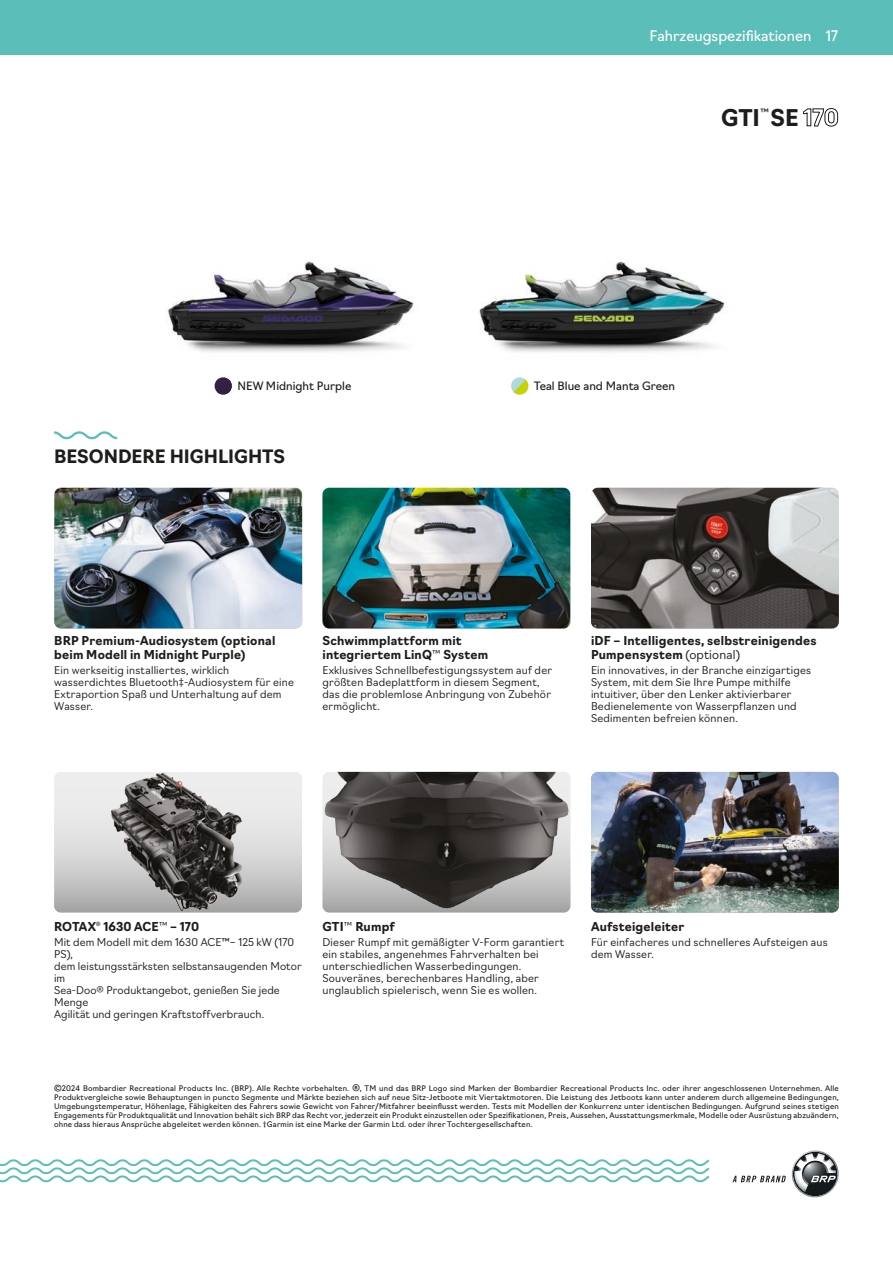
<style>
.page{position:relative;width:893px;height:1263px;background:#fff}
.page>*{position:absolute;margin:0;border:0;box-sizing:border-box;transform-origin:0 0}
.t1{font:700 22.5px "Navigo";letter-spacing:-.01em;color:#1d1d1b}
.t2{font:700 18px "Navigo";letter-spacing:-.005em;color:#1d1d1b}
.t3{font:14.25px "Navigo";color:#fff}
.t4{font:700 12px/13.5px "Navigo";letter-spacing:.015em;color:#1d1d1b}
.t5{font:700 12px "Navigo";letter-spacing:-.005em;color:#1d1d1b}
.t6{font:11.25px "Navigo";color:#1d1d1b}
.t7{font:300 10.5px/12px "Navigo";letter-spacing:.02em;color:#1d1d1b}
.t8{font:7.5px/9px "Navigo";letter-spacing:.025em;color:#1d1d1b;text-align:justify}
.s1{font-weight:200}
.s2{font-weight:300}
.s3{font-size:11.7px}
</style>
<div class="page">
<div style="left:0;top:0;width:893px;height:55px;background:#5bbeb9"></div>
<svg style="left:0;top:1159px;width:709px;height:23px"></svg>
<svg style="left:732px;top:1150px;width:107px;height:48px"></svg>
<img style="left:167px;top:261px;width:247px;height:91px">
<img style="left:479px;top:261px;width:246px;height:91px">
<svg style="left:214px;top:377px;width:18px;height:18px"></svg>
<svg style="left:511px;top:377px;width:18px;height:18px"></svg>
<img style="left:54px;top:488px;width:248px;height:140px">
<svg style="left:54px;top:772px;width:248px;height:140px;background:#d8d7d7"></svg>
<img style="left:73px;top:772px;width:220px;height:140px">
<img style="left:591px;top:772px;width:248px;height:140px">
<img style="left:322px;top:488px;width:248px;height:140px">
<img style="left:591px;top:488px;width:248px;height:140px">
<img style="left:322px;top:772px;width:248px;height:140px">
<svg style="left:54px;top:431px;width:63px;height:8px"></svg>
<p class="t3" style="left:650px;top:25px;width:190px">Fahrzeugspezifikationen 17</p>
<h1 class="t1" style="left:721px;top:100px;width:119px">GTI<sup>™</sup> SE 170</h1>
<p class="t6" style="left:237px;top:377px;width:115px">NEW Midnight Purple</p>
<p class="t6" style="left:534px;top:377px;width:143px">Teal Blue and Manta Green</p>
<h2 class="t2" style="left:54px;top:443px;width:233px">BESONDERE HIGHLIGHTS</h2>
<p class="t4" style="left:54px;top:633px;width:223px">BRP Premium-Audiosystem (optional beim Modell in Midnight Purple)</p>
<p class="t7" style="left:54px;top:663px;width:241px">Ein werkseitig installiertes, wirklich wasserdichtes Bluetooth‡-Audiosystem für eine Extraportion Spaß und Unterhaltung auf dem Wasser.</p>
<p class="t4" style="left:322px;top:633px;width:167px">Schwimmplattform mit integriertem LinQ<span class="s1">™</span> System</p>
<p class="t7" style="left:322px;top:663px;width:231px">Exklusives Schnellbefestigungssystem auf der größten Badeplattform in diesem Segment, das die problemlose Anbringung von Zubehör ermöglicht.</p>
<p class="t4" style="left:591px;top:633px;width:227px">iDF – Intelligentes, selbstreinigendes<br>Pumpensystem <span class="s2">(optional)</span></p>
<p class="t7" style="left:591px;top:663px;width:222px">Ein innovatives, in der Branche einzigartiges System, mit dem Sie Ihre Pumpe mithilfe intuitiver, über den Lenker aktivierbarer Bedienelemente von Wasserpflanzen und Sedimenten befreien können.</p>
<p class="t5" style="left:54px;top:917px;width:147px">ROTAX<sup>®</sup> 1630 ACE<span class="s1">™</span> – 170</p>
<p class="t7" style="left:54px;top:935px;width:249px">Mit dem Modell mit dem 1630 ACE™– 125 kW (170<br>PS),<br>dem leistungsstärksten selbstansaugenden Motor im<br>Sea-Doo® Produktangebot, genießen Sie jede<br>Menge<br>Agilität und geringen Kraftstoffverbrauch.</p>
<p class="t4" style="left:322px;top:918px;width:74px">GTI<span class="s1">™</span> Rumpf</p>
<p class="t7" style="left:322px;top:935px;width:243px">Dieser Rumpf mit gemäßigter V-Form garantiert ein stabiles, angenehmes Fahrverhalten bei unterschiedlichen Wasserbedingungen.<br>Souveränes, berechenbares Handling, aber unglaublich spielerisch, wenn Sie es wollen.</p>
<p class="t4" style="left:591px;top:918px;width:95px">Aufsteigeleiter</p>
<p class="t7" style="left:591px;top:935px;width:238px">Für einfacheres und schnelleres Aufsteigen aus dem Wasser.</p>
<p class="t8" style="left:54px;top:1083px;width:786px">©2024 Bombardier Recreational Products Inc. (BRP). Alle Rechte vorbehalten. <span class="s3">®</span>, TM und das BRP Logo sind Marken der Bombardier Recreational Products Inc. oder ihrer angeschlossenen Unternehmen. Alle Produktvergleiche sowie Behauptungen in puncto Segmente und Märkte beziehen sich auf neue Sitz-Jetboote mit Viertaktmotoren. Die Leistung des Jetboots kann unter anderem durch allgemeine Bedingungen, Umgebungstemperatur, Höhenlage, Fähigkeiten des Fahrers sowie Gewicht von Fahrer/Mitfahrer beeinflusst werden. Tests mit Modellen der Konkurrenz unter identischen Bedingungen. Aufgrund seines stetigen Engagements für Produktqualität und Innovation behält sich BRP das Recht vor, jederzeit ein Produkt einzustellen oder Spezifikationen, Preis, Aussehen, Ausstattungsmerkmale, Modelle oder Ausrüstung abzuändern, ohne dass hieraus Ansprüche abgeleitet werden können. †Garmin ist eine Marke der Garmin Ltd. oder ihrer Tochtergesellschaften.</p>
</div>
